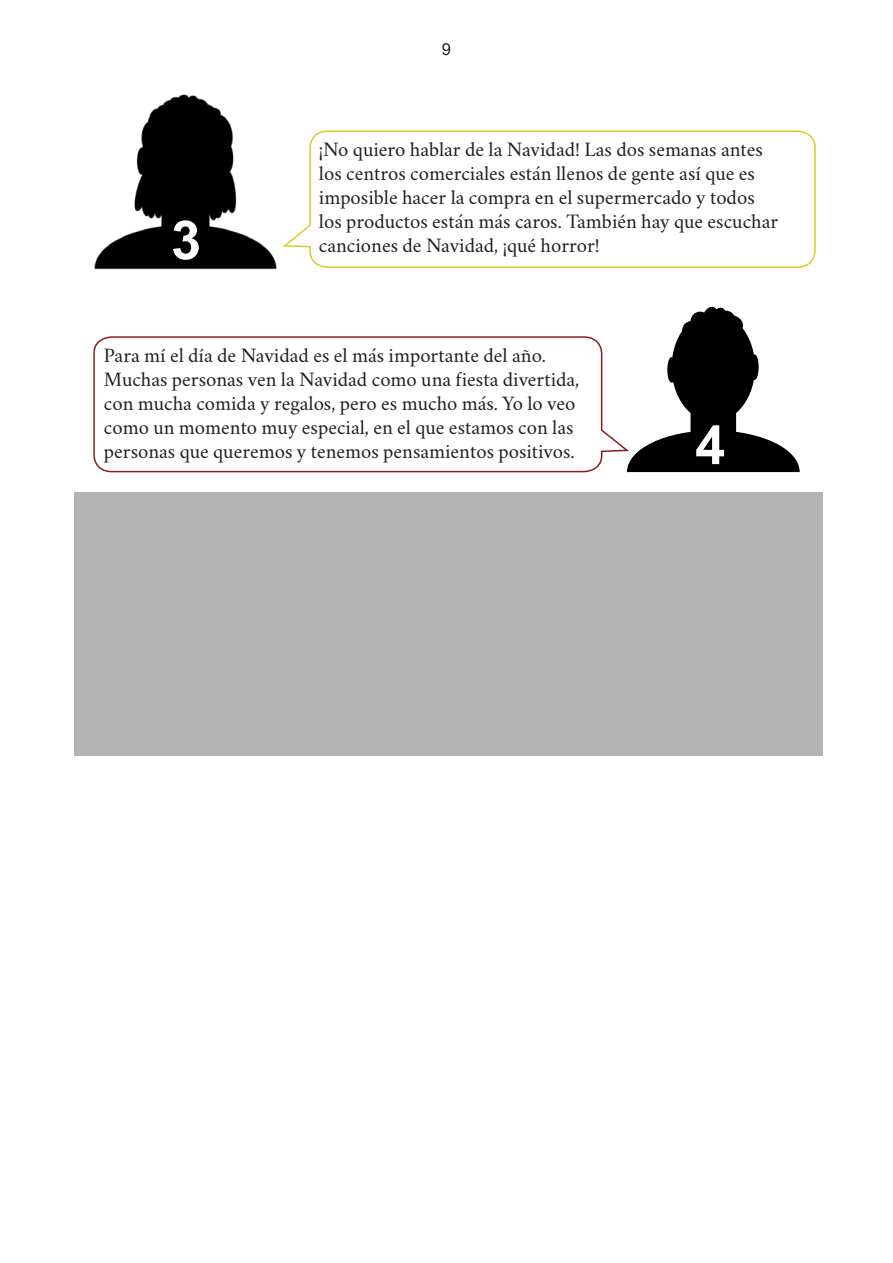
<style>
.page{position:relative;width:893px;height:1263px;background:#fff}
.page>*{position:absolute;margin:0;border:0;box-sizing:border-box;transform-origin:0 0}
.Body{font:700 54px "Arial";color:#fff}
.Language_-_resource{font:20.7px/24px "Whero";color:#231f20}
.t1{font:16.5px "Arial";color:#231f20}
</style>
<div class="page">
<img style="left:94px;top:94px;width:183px;height:176px">
<svg style="left:283px;top:130px;width:533px;height:138px"></svg>
<div style="left:672px;top:313px;width:82px;height:108px;background:#000;border-radius:50%"></div>
<svg style="left:631px;top:430px;width:169px;height:43px"></svg>
<div style="left:690px;top:400px;width:46px;height:62px;background:#000"></div>
<div style="left:668px;top:358px;width:7px;height:24px;background:#000;border-radius:50%"></div>
<div style="left:667px;top:357px;width:9px;height:26px;border:2px solid #000;border-radius:50%"></div>
<div style="left:751px;top:355px;width:7px;height:24px;background:#000;border-radius:50%"></div>
<div style="left:750px;top:354px;width:9px;height:26px;border:2px solid #000;border-radius:50%"></div>
<div style="left:691px;top:312px;width:18px;height:18px;background:#000;border-radius:50%"></div>
<div style="left:690px;top:312px;width:20px;height:19px;border:2px solid #000;border-radius:50%"></div>
<div style="left:675px;top:435px;width:18px;height:18px;background:#000;border-radius:50%"></div>
<div style="left:674px;top:434px;width:20px;height:19px;border:2px solid #000;border-radius:50%"></div>
<div style="left:683px;top:322px;width:17px;height:17px;background:#000;border-radius:50%"></div>
<div style="left:682px;top:321px;width:18px;height:18px;border:2px solid #000;border-radius:50%"></div>
<div style="left:698px;top:445px;width:18px;height:18px;border:2px solid #000;border-radius:50%"></div>
<svg style="left:702px;top:306px;width:42px;height:25px"></svg>
<svg style="left:93px;top:336px;width:538px;height:137px"></svg>
<div style="left:74px;top:492px;width:748px;height:263px;background:#b3b3b3"></div>
<p class="Body" style="left:171px;top:205px;width:32px">3</p>
<p class="t1" style="left:442px;top:38px;width:11px">9</p>
<p class="Language_-_resource" style="left:319px;top:135px;width:461px">¡No quiero hablar de la Navidad! Las dos semanas antes los centros comerciales están llenos de gente así que es imposible hacer la compra en el supermercado y todos los productos están más caros. También hay que escuchar canciones de Navidad, ¡qué horror!</p>
<p class="Language_-_resource" style="left:104px;top:341px;width:477px">Para mí el día de Navidad es el más importante del año.<br>Muchas personas ven la Navidad como una fiesta divertida, con mucha comida y regalos, pero es mucho más. Yo lo veo como un momento muy especial, en el que estamos con las personas que queremos y tenemos pensamientos positivos.</p>
<p class="Body" style="left:695px;top:410px;width:32px">4</p>
</div>
